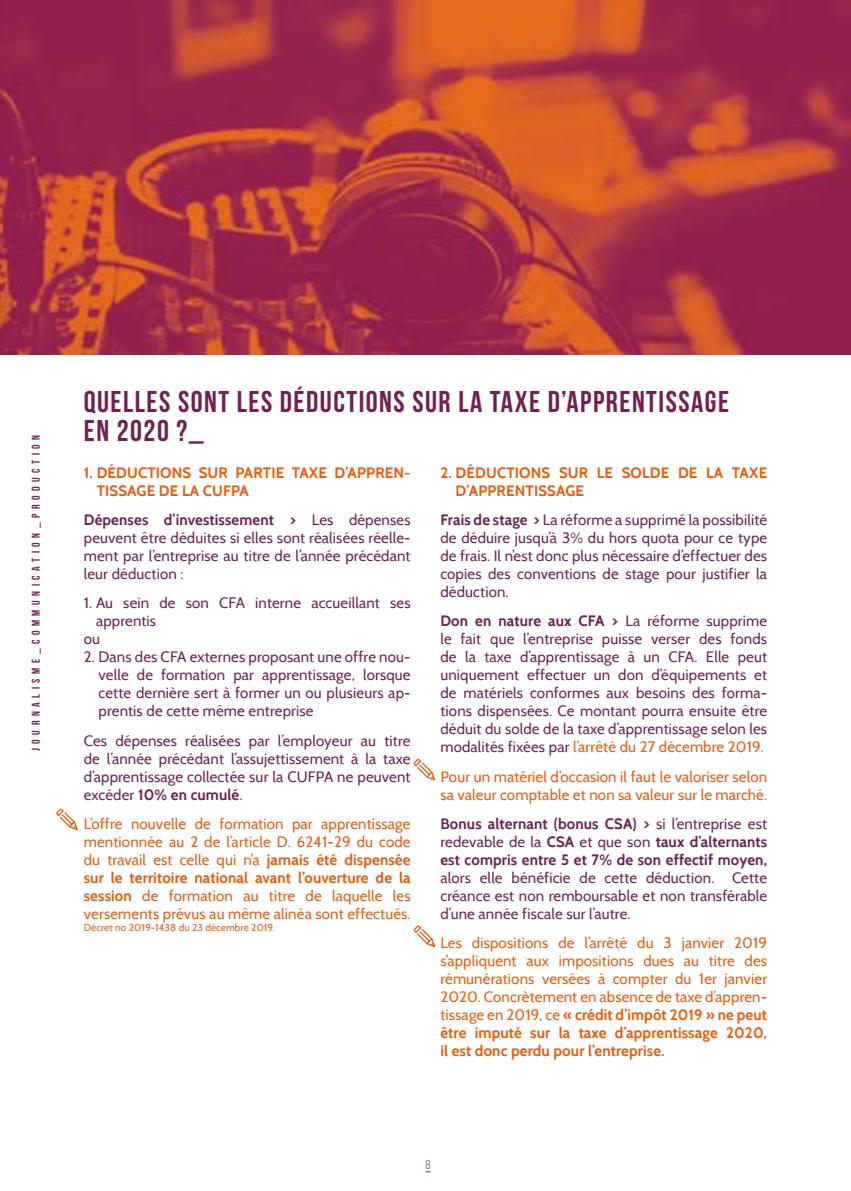
<style>
.page{position:relative;width:851px;height:1191px;background:#fff}
.page>*{position:absolute;margin:0;border:0;box-sizing:border-box;transform-origin:0 0}
.t1{font:700 30px/28.8px "Bebas Neue";letter-spacing:.05em;color:#702055}
.t2{font:15px/18px "Cabin";letter-spacing:.01em;color:#702055;text-align:justify}
.t3{font:15px/18px "Cabin";letter-spacing:.01em;color:#ea5b0b;text-align:justify}
.t4{font:700 15px/18px "Cabin";letter-spacing:.01em;color:#702055;text-align:justify}
.t5{font:700 15px/18px "Cabin";letter-spacing:.01em;color:#ea5b0b}
.t6{font:12.8px "Bebas Neue";color:#722055}
.t7{font:11.4px "Bebas Neue";letter-spacing:.4em;color:#722055}
.t8{font:10px "Cabin";letter-spacing:.01em;color:#ea5b0b}
.s1{font-weight:700}
.s2{color:#ea5b0b}
.s3{font-weight:400}
</style>
<div class="page">
<img style="left:0;top:0;width:850px;height:354px">
<svg style="left:413px;top:925px;width:23px;height:22px"></svg>
<svg style="left:413px;top:759px;width:23px;height:22px"></svg>
<svg style="left:56px;top:808px;width:22px;height:23px"></svg>
<p class="t7" style="left:30px;top:751px;width:318px;rotate:-90deg">journalisme_communication_production</p>
<h1 class="t1" style="left:84px;top:387px;width:646px">QUELLES SONT LES DÉDUCTIONS SUR LA TAXE D’APPRENTISSAGE<br>EN 2020 ?_</h1>
<p class="t5" style="left:97px;top:463px;width:315px;text-indent:-13px">1. DÉDUCTIONS SUR PARTIE TAXE D’APPREN-<br>TISSAGE DE LA CUFPA</p>
<p class="t2" style="left:84px;top:510px;width:328px"><span class="s1">Dépenses d’investissement &gt;</span> Les dépenses peuvent être déduites si elles sont réalisées réelle&shy;ment par l’entreprise au titre de l’année précédant leur déduction :</p>
<p class="t2" style="left:84px;top:594px;width:328px">1. Au sein de son CFA interne accueillant ses</p>
<p class="t2" style="left:96px;top:612px;width:62px">apprentis</p>
<p class="t2" style="left:84px;top:630px;width:18px">ou</p>
<p class="t2" style="left:99px;top:648px;width:313px;text-indent:-15px">2. Dans des CFA externes proposant une offre nou&shy;velle de formation par apprentissage, lorsque cette dernière sert à former un ou plusieurs ap&shy;prentis de cette même entreprise</p>
<p class="t2" style="left:84px;top:731px;width:328px">Ces dépenses réalisées par l’employeur au titre de l’année précédant l’assujettissement à la taxe d’apprentissage collectée sur la CUFPA ne peuvent excéder <span class="s1">10% en cumulé</span>.</p>
<p class="t3" style="left:84px;top:814px;width:328px">L’offre nouvelle de formation par apprentissage mentionnée au 2 de l’article D. 6241-29 du code du travail est celle qui n’a <span class="s1">jamais été dispensée sur le territoire national avant l’ouverture de la session</span> de formation au titre de laquelle les versements prévus au même alinéa sont effectués.</p>
<p class="t8" style="left:84px;top:921px;width:193px">Décret no 2019-1438 du 23 décembre 2019.</p>
<p class="t5" style="left:455px;top:463px;width:313px;text-indent:-15px">2. DÉDUCTIONS SUR LE SOLDE DE LA TAXE<br>D’APPRENTISSAGE</p>
<p class="t2" style="left:440px;top:510px;width:328px"><span class="s1">Frais de stage &gt;</span> La réforme a supprimé la possibilité de déduire jusqu’à 3% du hors quota pour ce type de frais. Il n’est donc plus nécessaire d’effectuer des copies des conventions de stage pour justifier la déduction.</p>
<p class="t2" style="left:440px;top:612px;width:328px"><span class="s1">Don en nature aux CFA &gt;</span> La réforme supprime le fait que l’entreprise puisse verser des fonds de la taxe d’apprentissage à un CFA. Elle peut uniquement effectuer un don d’équipements et de matériels conformes aux besoins des forma&shy;tions dispensées. Ce montant pourra ensuite être déduit du solde de la taxe d’apprentissage selon les modalités fixées par <span class="s2">l’arrêté du 27 décembre 2019.</span></p>
<p class="t3" style="left:440px;top:767px;width:328px">Pour un matériel d’occasion il faut le valoriser selon sa valeur comptable et non sa valeur sur le marché.</p>
<p class="t4" style="left:440px;top:814px;width:328px">Bonus alternant (bonus CSA) &gt; <span class="s3">si l’entreprise est redevable de la</span> CSA <span class="s3">et que son</span> taux d’alternants est compris entre 5 et 7% de son effectif moyen,</p>
<p class="t2" style="left:440px;top:868px;width:328px">alors elle bénéficie de cette déduction. Cette créance est non remboursable et non transférable d’une année fiscale sur l’autre.</p>
<p class="t3" style="left:440px;top:934px;width:328px">Les dispositions de l’arrêté du 3 janvier 2019 s’appliquent aux impositions dues au titre des rémunérations versées à compter du 1er janvier 2020. Concrètement en absence de taxe d’appren&shy;tissage en 2019, ce <span class="s1">« crédit d’impôt 2019 » ne peut être imputé sur la taxe d’apprentissage 2020, il est donc perdu pour l’entreprise.</span></p>
<p class="t6" style="left:425px;top:1157px;width:6px">8</p>
</div>
